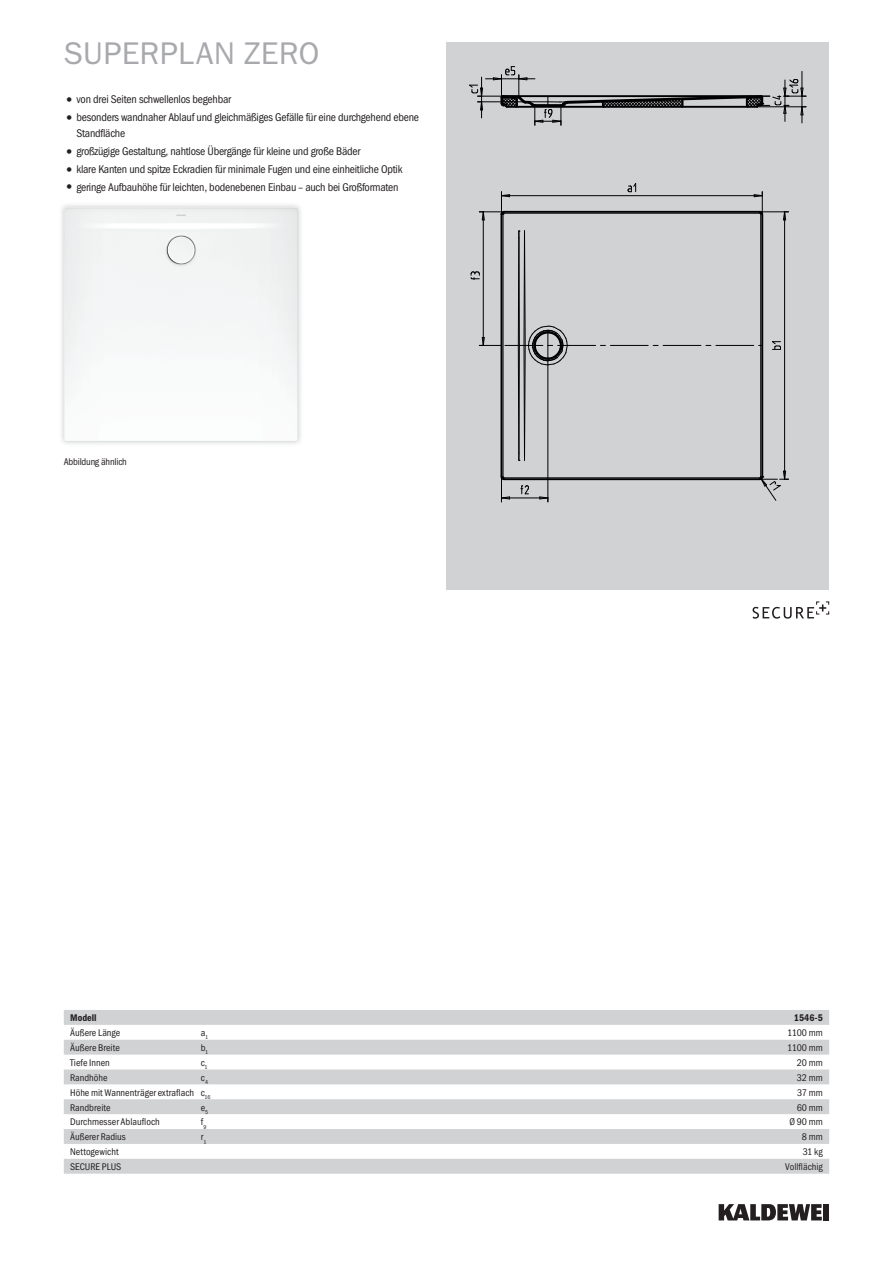
<style>
.page{position:relative;width:893px;height:1263px;background:#fff}
.page>*{position:absolute;margin:0;border:0;box-sizing:border-box;transform-origin:0 0}
.t1{font:31.5px "Franklin Gothic ITC";letter-spacing:.005em;color:#a8a9ad}
.t2{font:11.25px/15.8px "Franklin Gothic Cond ITC";letter-spacing:-.02em;color:#231f20}
.t3{font:9.75px "Franklin Gothic Cond ITC";color:#231f20}
.t4{font:9.75px "Franklin Gothic Cond ITC";letter-spacing:-.02em;color:#231f20}
.t5{font:600 9.75px "Franklin Gothic Cond ITC";color:#231f20}
.s1{font-size:15.75px}
</style>
<div class="page">
<div style="left:824px;top:1204px;width:5px;height:16px;background:#231f20"></div>
<svg style="left:719px;top:1204px;width:103px;height:16px"></svg>
<div style="left:446px;top:43px;width:383px;height:547px;background:#d1d2d4"></div>
<hr style="left:504px;top:477px;width:256px;height:1px;background:#000001">
<hr style="left:504px;top:213px;width:256px;height:1px;background:#000001">
<hr style="left:503px;top:214px;width:1px;height:263px;background:#000001">
<hr style="left:760px;top:214px;width:1px;height:263px;background:#000001">
<hr style="left:505px;top:345px;width:38px;height:1px;background:#000001">
<hr style="left:558px;top:345px;width:38px;height:1px;background:#000001">
<hr style="left:610px;top:345px;width:38px;height:1px;background:#000001">
<hr style="left:663px;top:345px;width:38px;height:1px;background:#000001">
<hr style="left:716px;top:345px;width:38px;height:1px;background:#000001">
<hr style="left:504px;top:478px;width:256px;height:2px;background:#000001">
<hr style="left:504px;top:211px;width:256px;height:2px;background:#000001">
<hr style="left:500px;top:214px;width:2px;height:263px;background:#000001">
<hr style="left:761px;top:214px;width:2px;height:263px;background:#000001">
<svg style="left:517px;top:230px;width:51px;height:231px"></svg>
<svg style="left:772px;top:341px;width:9px;height:9px"></svg>
<svg style="left:628px;top:183px;width:9px;height:9px"></svg>
<svg style="left:471px;top:271px;width:9px;height:9px"></svg>
<svg style="left:521px;top:485px;width:8px;height:10px"></svg>
<hr style="left:784px;top:212px;width:1px;height:267px;background:#000001">
<hr style="left:501px;top:195px;width:261px;height:1px;background:#000001">
<hr style="left:483px;top:212px;width:1px;height:133px;background:#000001">
<hr style="left:501px;top:497px;width:47px;height:1px;background:#000001">
<hr style="left:547px;top:365px;width:1px;height:132px;background:#000001">
<svg style="left:753px;top:192px;width:35px;height:29px"></svg>
<svg style="left:479px;top:337px;width:22px;height:9px"></svg>
<svg style="left:479px;top:192px;width:31px;height:29px"></svg>
<svg style="left:500px;top:474px;width:10px;height:28px"></svg>
<svg style="left:539px;top:496px;width:10px;height:6px"></svg>
<svg style="left:757px;top:470px;width:31px;height:31px"></svg>
<svg style="left:469px;top:66px;width:337px;height:59px"></svg>
<img style="left:61px;top:205px;width:240px;height:239px">
<div style="left:64px;top:208px;width:234px;height:233px;background:#f4f5f6"></div>
<svg style="left:64px;top:1010px;width:765px;height:164px;fill:#d1d2d4"></svg>
<svg style="left:753px;top:601px;width:76px;height:18px"></svg>
<h1 class="t1" style="left:64px;top:34px;width:257px">SUPERPLAN ZERO</h1>
<p class="t2" style="left:64px;top:92px;width:169px"><span class="s1">•</span> von drei Seiten schwellenlos begehbar</p>
<p class="t2" style="left:77px;top:110px;width:344px;text-indent:-13px"><span class="s1">•</span> besonders wandnaher Ablauf und gleichmäßiges Gefälle für eine durchgehend ebene<br>Standfläche</p>
<p class="t2" style="left:64px;top:143px;width:298px"><span class="s1">•</span> großzügige Gestaltung, nahtlose Übergänge für kleine und große Bäder</p>
<p class="t2" style="left:64px;top:161px;width:340px"><span class="s1">•</span> klare Kanten und spitze Eckradien für minimale Fugen und eine einheitliche Optik</p>
<p class="t2" style="left:64px;top:179px;width:336px"><span class="s1">•</span> geringe Aufbauhöhe für leichten, bodenebenen Einbau – auch bei Großformaten</p>
<p class="t4" style="left:64px;top:456px;width:65px">Abbildung ähnlich</p>
<p class="t5" style="left:70px;top:1012px;width:28px">Modell</p>
<p class="t5" style="left:794px;top:1012px;width:30px">1546-5</p>
<p class="t3" style="left:70px;top:1027px;width:52px">Äußere Länge</p>
<p class="t3" style="left:201px;top:1027px;width:9px">a<sub>1</sub></p>
<p class="t3" style="left:787px;top:1027px;width:37px">1100 mm</p>
<p class="t3" style="left:70px;top:1042px;width:51px">Äußere Breite</p>
<p class="t3" style="left:201px;top:1042px;width:9px">b<sub>1</sub></p>
<p class="t3" style="left:787px;top:1042px;width:37px">1100 mm</p>
<p class="t3" style="left:70px;top:1057px;width:41px">Tiefe Innen</p>
<p class="t3" style="left:201px;top:1057px;width:8px">c<sub>1</sub></p>
<p class="t3" style="left:797px;top:1057px;width:27px">20 mm</p>
<p class="t3" style="left:70px;top:1072px;width:39px">Randhöhe</p>
<p class="t3" style="left:201px;top:1072px;width:9px">c<sub>4</sub></p>
<p class="t3" style="left:797px;top:1072px;width:27px">32 mm</p>
<p class="t3" style="left:70px;top:1087px;width:142px">Höhe mit Wannenträger extraflach c<sub>16</sub></p>
<p class="t3" style="left:797px;top:1087px;width:27px">37 mm</p>
<p class="t3" style="left:70px;top:1101px;width:42px">Randbreite</p>
<p class="t3" style="left:201px;top:1101px;width:9px">e<sub>5</sub></p>
<p class="t3" style="left:797px;top:1101px;width:28px">60 mm</p>
<p class="t3" style="left:70px;top:1116px;width:91px">Durchmesser Ablaufloch</p>
<p class="t3" style="left:201px;top:1116px;width:7px">f<sub>9</sub></p>
<p class="t3" style="left:789px;top:1116px;width:35px">Ø 90 mm</p>
<p class="t3" style="left:70px;top:1131px;width:57px">Äußerer Radius</p>
<p class="t3" style="left:201px;top:1131px;width:7px">r<sub>1</sub></p>
<p class="t3" style="left:802px;top:1131px;width:22px">8 mm</p>
<p class="t3" style="left:70px;top:1146px;width:50px">Nettogewicht</p>
<p class="t3" style="left:803px;top:1146px;width:22px">31 kg</p>
<p class="t3" style="left:70px;top:1161px;width:53px">SECURE PLUS</p>
<p class="t3" style="left:785px;top:1161px;width:39px">Vollflächig</p>
</div>
